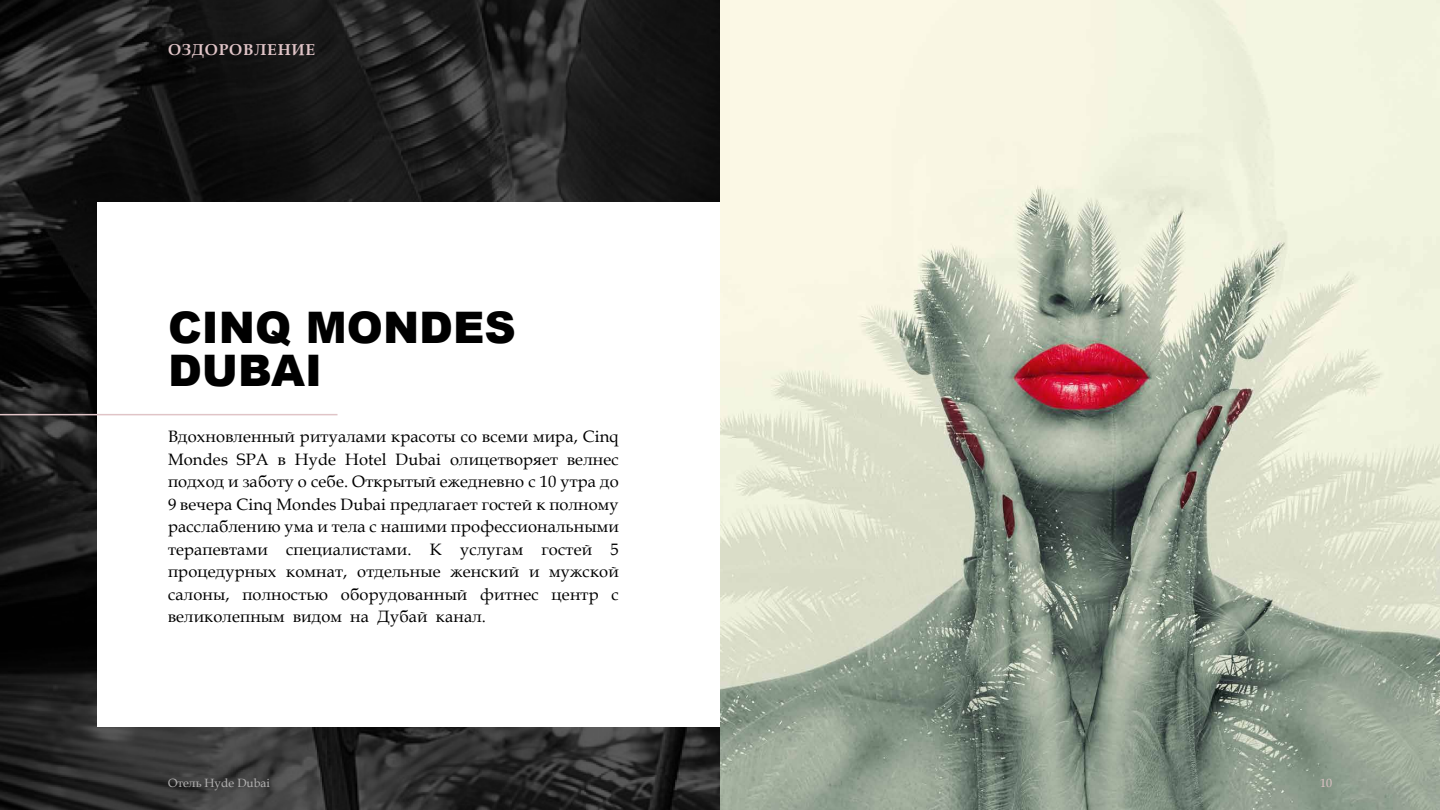
<style>
.page{position:relative;width:1440px;height:810px;background:#fff}
.page>*{position:absolute;margin:0;border:0;box-sizing:border-box;transform-origin:0 0}
.t1{font:900 43.5px/43px "Arial";color:#000}
.t2{font:16.5px/22.5px "Book Antiqua";letter-spacing:.01em;color:#000;text-align:right}
.t3{font:700 15.75px "Book Antiqua";letter-spacing:.05em;color:#e0c4c7}
.t4{font:12px "Book Antiqua";color:#b3b2b2}
.t5{font:12px "Book Antiqua";color:#e0c4c7}
</style>
<div class="page">
<img style="left:0;top:0;width:720px;height:810px">
<div style="left:98px;top:202px;width:622px;height:525px;background:#fff"></div>
<img style="left:720px;top:0;width:720px;height:810px">
<hr style="left:0;top:414px;width:338px;height:1px;background:#e0c4c7">
<p class="t3" style="left:168px;top:39px;width:149px">ОЗДОРОВЛЕНИЕ</p>
<h1 class="t1" style="left:168px;top:305px;width:349px">CINQ MONDES<br>DUBAI</h1>
<p class="t2" style="left:168px;top:425px;width:452px">Вдохновленный ритуалами красоты со всеми мира, Cinq велнес</p>
<p class="t2" style="left:168px;top:447px;width:62px">Mondes</p>
<p class="t2" style="left:168px;top:470px;width:452px">подход и заботу о себе. Открытый ежедневно с 10 утра до</p>
<p class="t2" style="left:168px;top:492px;width:452px">9 вечера Cinq Mondes Dubai предлагает гостей к полному</p>
<p class="t2" style="left:168px;top:515px;width:452px">расслаблению ума и тела с нашими профессиональными</p>
<p class="t2" style="left:611px;top:537px;width:10px">5</p>
<p class="t2" style="left:295px;top:447px;width:43px">Hyde</p>
<p class="t2" style="left:345px;top:447px;width:43px">Hotel</p>
<p class="t2" style="left:396px;top:447px;width:47px">Dubai</p>
<p class="t2" style="left:237px;top:447px;width:33px">SPA</p>
<p class="t2" style="left:450px;top:447px;width:110px">олицетворяет</p>
<p class="t2" style="left:278px;top:447px;width:10px">в</p>
<p class="t2" style="left:430px;top:537px;width:13px">К</p>
<p class="t2" style="left:542px;top:537px;width:52px">гостей</p>
<p class="t2" style="left:168px;top:537px;width:101px">терапевтами</p>
<p class="t2" style="left:286px;top:537px;width:127px">специалистами.</p>
<p class="t2" style="left:460px;top:537px;width:64px">услугам</p>
<p class="t2" style="left:168px;top:560px;width:110px">процедурных</p>
<p class="t2" style="left:286px;top:560px;width:63px">комнат,</p>
<p class="t2" style="left:357px;top:560px;width:85px">отдельные</p>
<p class="t2" style="left:451px;top:560px;width:70px">женский</p>
<p class="t2" style="left:529px;top:560px;width:12px">и</p>
<p class="t2" style="left:168px;top:582px;width:63px">салоны,</p>
<p class="t2" style="left:242px;top:582px;width:87px">полностью</p>
<p class="t2" style="left:341px;top:582px;width:128px">оборудованный</p>
<p class="t2" style="left:480px;top:582px;width:60px">фитнес</p>
<p class="t2" style="left:168px;top:605px;width:118px">великолепным</p>
<p class="t2" style="left:293px;top:605px;width:50px">видом</p>
<p class="t2" style="left:350px;top:605px;width:20px">на</p>
<p class="t2" style="left:377px;top:605px;width:52px">Дубай</p>
<p class="t2" style="left:436px;top:605px;width:52px">канал.</p>
<p class="t2" style="left:549px;top:560px;width:71px">мужской</p>
<p class="t2" style="left:552px;top:582px;width:48px">центр</p>
<p class="t2" style="left:611px;top:582px;width:9px">с</p>
<p class="t4" style="left:168px;top:775px;width:103px">Отель Hyde Dubai</p>
<p class="t5" style="left:1320px;top:775px;width:13px">10</p>
</div>
